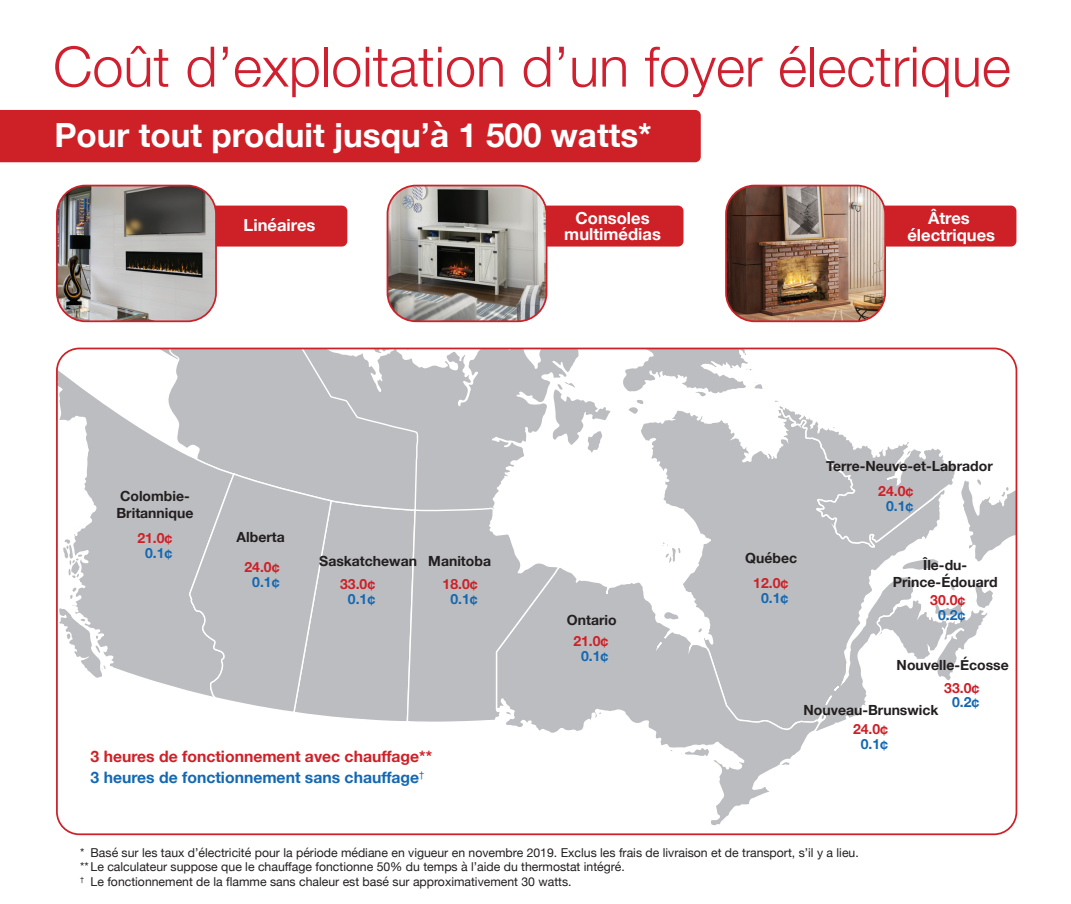
<style>
.page{position:relative;width:1071px;height:904px;background:#fff}
.page>*{position:absolute;margin:0;border:0;box-sizing:border-box;transform-origin:0 0}
.t1{font:300 55.82px "Helvetica Neue";color:#d0202f}
.t2{font:700 33.25px "Helvetica Neue";color:#fff}
.t3{font:700 16.62px/16.4px "Helvetica Neue";color:#fff;text-align:center}
.t4{font:700 15.75px "Helvetica Neue";color:#ce2027}
.t5{font:700 15.75px "Helvetica Neue";color:#1468b2}
.t6{font:700 14px/16.8px "Helvetica Neue";color:#231f20}
.t7{font:700 14px "Helvetica Neue";color:#ce2027}
.t8{font:700 14px "Helvetica Neue";color:#1468b2}
.t9{font:12.25px "Helvetica Neue";color:#231f20}
.t10{font:7.17px "Helvetica Neue";color:#231f20}
</style>
<div class="page">
<div style="left:0;top:110px;width:701px;height:52px;background:#ce2027"></div>
<svg style="left:822px;top:683px;width:45px;height:46px"></svg>
<svg style="left:561px;top:387px;width:261px;height:439px"></svg>
<svg style="left:664px;top:612px;width:15px;height:8px"></svg>
<svg style="left:663px;top:542px;width:18px;height:21px"></svg>
<svg style="left:579px;top:351px;width:183px;height:102px"></svg>
<svg style="left:419px;top:351px;width:160px;height:160px;fill:#bcbdc0"></svg>
<div style="left:235px;top:351px;width:184px;height:121px;background:#bcbdc0"></div>
<svg style="left:771px;top:387px;width:243px;height:296px"></svg>
<svg style="left:506px;top:507px;width:55px;height:226px"></svg>
<svg style="left:58px;top:348px;width:177px;height:343px"></svg>
<svg style="left:188px;top:472px;width:371px;height:250px;background:#c3c4c6"></svg>
<div style="left:542px;top:206px;width:142px;height:41px;background:#ce2027;border-radius:6px"></div>
<div style="left:206px;top:206px;width:141px;height:41px;background:#ce2027;border-radius:6px"></div>
<img style="left:58px;top:186px;width:156px;height:134px">
<div style="left:56px;top:185px;width:161px;height:137px;border:2px solid #ce2027;border-radius:29px"></div>
<img style="left:387px;top:186px;width:160px;height:135px">
<div style="left:387px;top:185px;width:160px;height:137px;border:2px solid #ce2027;border-radius:29px"></div>
<div style="left:875px;top:206px;width:141px;height:41px;background:#ce2027;border-radius:6px"></div>
<img style="left:728px;top:186px;width:156px;height:134px">
<div style="left:725px;top:185px;width:161px;height:137px;border:2px solid #ce2027;border-radius:29px"></div>
<h1 class="t1" style="left:53px;top:22px;width:959px">Coût d’exploitation d’un foyer électrique</h1>
<h2 class="t2" style="left:54px;top:109px;width:599px">Pour tout produit jusqu’à 1 500 watts*</h2>
<h3 class="t3" style="left:244px;top:217px;width:73px">Linéaires</h3>
<h3 class="t3" style="left:564px;top:210px;width:98px">Consoles multimédias</h3>
<h3 class="t3" style="left:907px;top:211px;width:89px">Âtres électriques</h3>
<p class="t6" style="left:116px;top:488px;width:78px">Colombie-<br>Britannique</p>
<p class="t7" style="left:137px;top:527px;width:37px">21.0¢</p>
<p class="t8" style="left:145px;top:542px;width:29px">0.1¢</p>
<p class="t6" style="left:237px;top:529px;width:50px">Alberta</p>
<p class="t6" style="left:319px;top:553px;width:173px">Saskatchewan Manitoba</p>
<p class="t7" style="left:244px;top:556px;width:37px">24.0¢</p>
<p class="t8" style="left:252px;top:571px;width:29px">0.1¢</p>
<p class="t7" style="left:340px;top:573px;width:37px">33.0¢</p>
<p class="t8" style="left:348px;top:588px;width:29px">0.1¢</p>
<p class="t7" style="left:443px;top:573px;width:37px">18.0¢</p>
<p class="t8" style="left:450px;top:588px;width:29px">0.1¢</p>
<p class="t4" style="left:91px;top:744px;width:343px">3 heures de fonctionnement avec chauffage**</p>
<p class="t5" style="left:91px;top:765px;width:335px">3 heures de fonctionnement sans chauffage<sup>†</sup></p>
<p class="t6" style="left:567px;top:612px;width:51px">Ontario</p>
<p class="t7" style="left:573px;top:630px;width:37px">21.0¢</p>
<p class="t8" style="left:581px;top:645px;width:29px">0.1¢</p>
<p class="t6" style="left:826px;top:458px;width:168px">Terre-Neuve-et-Labrador</p>
<p class="t6" style="left:745px;top:550px;width:53px">Québec</p>
<p class="t7" style="left:753px;top:572px;width:37px">12.0¢</p>
<p class="t8" style="left:761px;top:587px;width:29px">0.1¢</p>
<p class="t7" style="left:878px;top:480px;width:37px">24.0¢</p>
<p class="t8" style="left:886px;top:495px;width:29px">0.1¢</p>
<p class="t6" style="left:893px;top:557px;width:106px;text-align:center">Île-du-<br>Prince-Édouard</p>
<p class="t7" style="left:930px;top:589px;width:37px">30.0¢</p>
<p class="t8" style="left:938px;top:604px;width:29px">0.2¢</p>
<p class="t6" style="left:897px;top:656px;width:114px">Nouvelle-Écosse</p>
<p class="t7" style="left:944px;top:677px;width:37px">33.0¢</p>
<p class="t8" style="left:952px;top:691px;width:29px">0.2¢</p>
<p class="t6" style="left:803px;top:702px;width:137px">Nouveau-Brunswick</p>
<p class="t7" style="left:853px;top:718px;width:37px">24.0¢</p>
<p class="t8" style="left:861px;top:733px;width:29px">0.1¢</p>
<p class="t9" style="left:91px;top:843px;width:770px">Basé sur les taux d’électricité pour la période médiane en vigueur en novembre 2019. Exclus les frais de livraison et de transport, s’il y a lieu.</p>
<p class="t9" style="left:80px;top:858px;width:546px">**Le calculateur suppose que le chauffage fonctionne 50% du temps à l’aide du thermostat intégré.</p>
<p class="t9" style="left:91px;top:873px;width:483px">Le fonctionnement de la flamme sans chaleur est basé sur approximativement 30 watts.</p>
<p class="t9" style="left:80px;top:843px;width:6px">*</p>
<p class="t10" style="left:80px;top:874px;width:5px">†</p>
</div>
